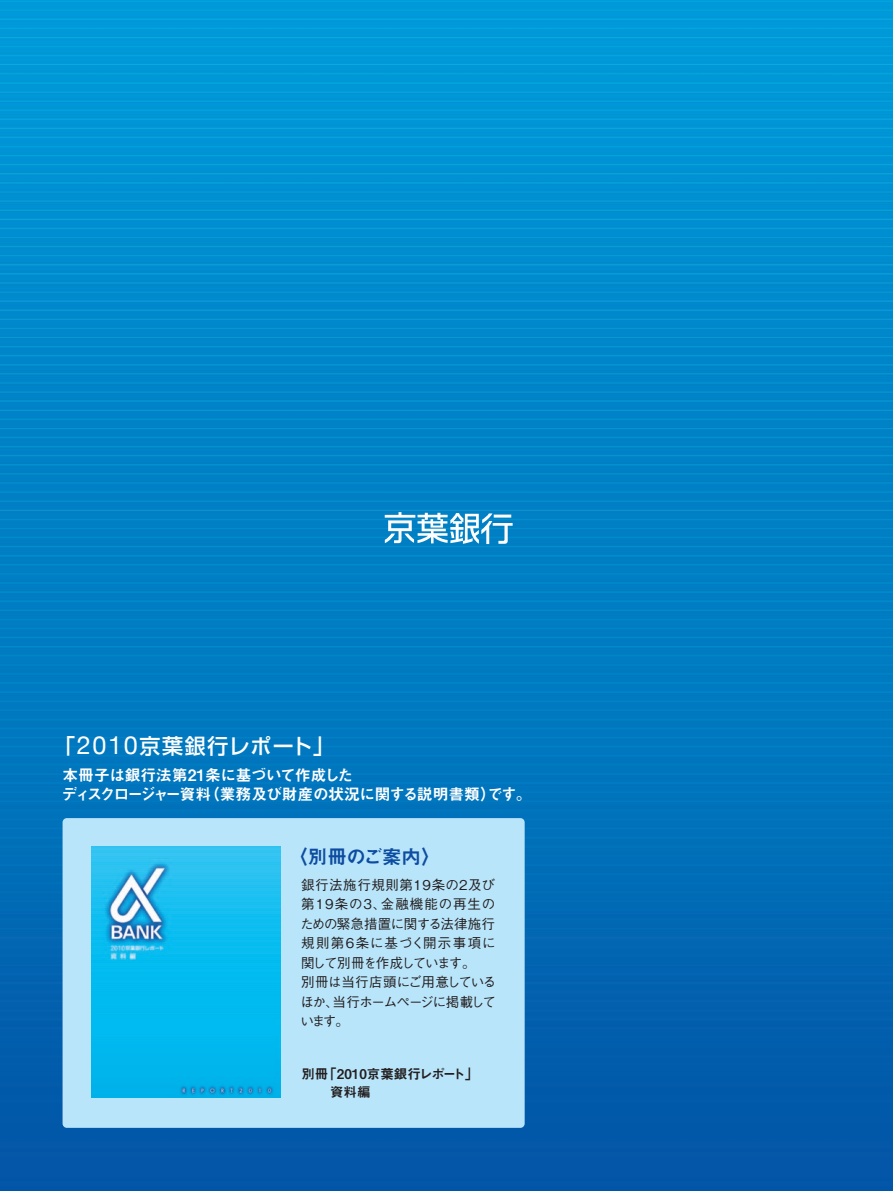
<style>
.page{position:relative;width:893px;height:1191px;background:#fff}
.page>*{position:absolute;margin:0;border:0;box-sizing:border-box;transform-origin:0 0}
.t1{font:500 21px "Shin Go Pro";letter-spacing:.06em;color:#fff}
.t2{font:19.5px "Midashi Go Pro MB31";letter-spacing:-.03em;color:#0d4da1}
.t3{font:15.75px/19.5px "Midashi Go Pro MB31";letter-spacing:-.03em;color:#fff}
.t4{font:500 13.5px/19.5px "Gothic BBB Pro";letter-spacing:.01em;color:#231f20}
.t5{font:13.5px/18px "Midashi Go Pro MB31";color:#231f20}
.s1{font-family:"Helvetica Neue";font-weight:400;font-size:25.2px}
</style>
<div class="page">
<img style="left:0;top:0;width:893px;height:1191px">
<svg style="left:385px;top:512px;width:128px;height:32px"></svg>
<div style="left:63px;top:818px;width:462px;height:309px;background:#b9e5fa;border-radius:4px"></div>
<img style="left:92px;top:847px;width:189px;height:250px">
<h1 class="t1" style="left:54px;top:728px;width:282px">「<span class="s1">2010</span>京葉銀行レポート」</h1>
<p class="t3" style="left:61px;top:763px;width:472px">本冊子は銀行法第21条に基づいて作成した<br>ディスクロージャー資料（業務及び財産の状況に関する説明書類）です。</p>
<h2 class="t2" style="left:288px;top:841px;width:154px">〈別冊のご案内〉</h2>
<p class="t4" style="left:300px;top:873px;width:198px">銀行法施行規則第19条の2及び第19条の3、金融機能の再生のための緊急措置に関する法律施行規則第6条に基づく開示事項に関して別冊を作成しています。<br>別冊は当行店頭にご用意しているほか、当行ホームページに掲載しています。</p>
<p class="t5" style="left:301px;top:1063px;width:178px">別冊「2010京葉銀行レポート」　　資料編</p>
</div>
